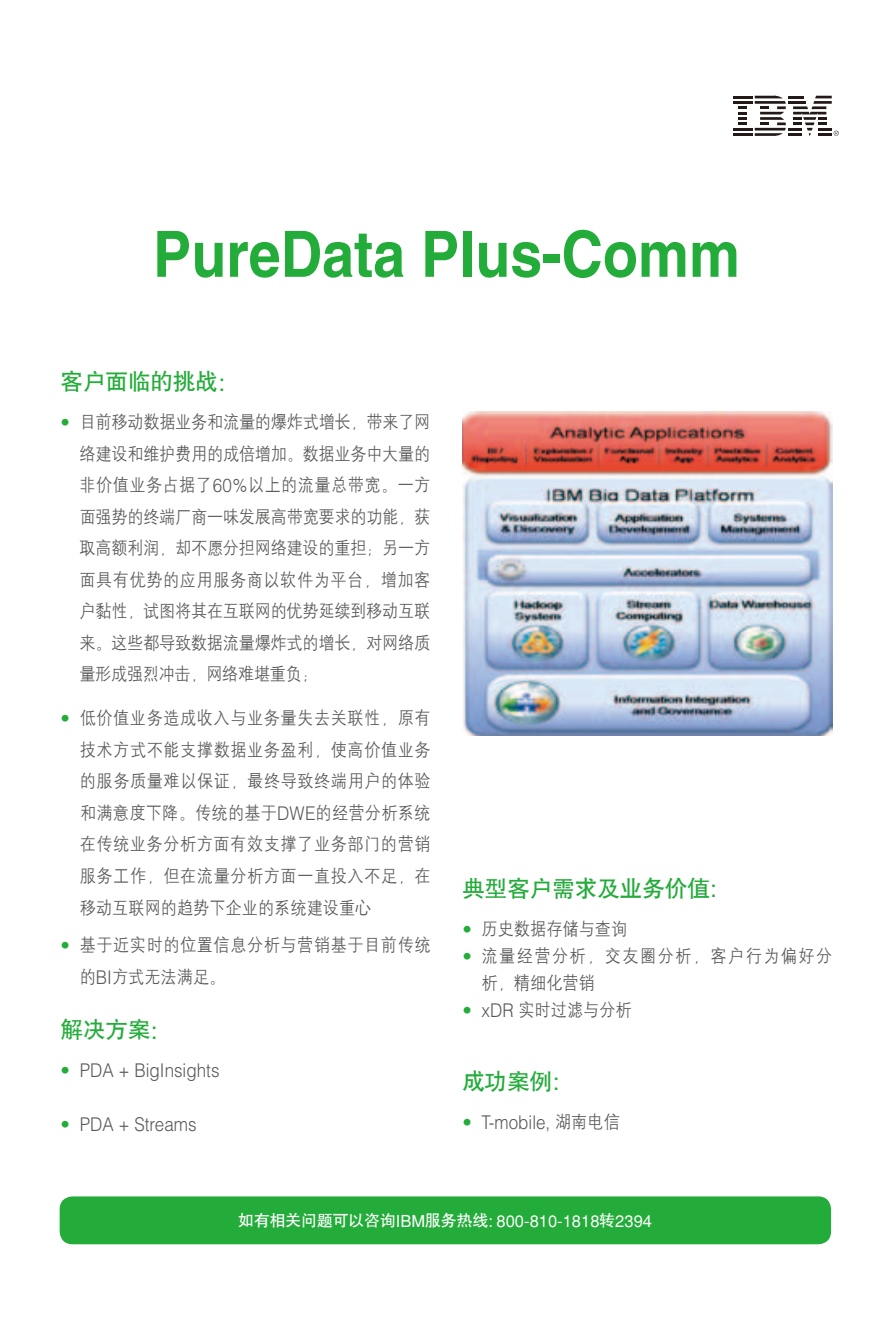
<style>
.page{position:relative;width:893px;height:1340px;background:#fff}
.page>*{position:absolute;margin:0;border:0;box-sizing:border-box;transform-origin:0 0}
.t1{font:700 63.9px "Helvetica";color:#23ac39;scale:.9 1}
.t2{font:22.5px "H Yb 1 gj";color:#23ac39}
.t3{font:300 18.9px "Helvetica";color:#595857;scale:.9 1}
.t4{font:18px/31.5px "H Yg 2 gj";color:#595857;text-align:justify;scale:.9 1}
.t5{font:18px/31.5px "H Yg 2 gj";letter-spacing:.035em;color:#595857;scale:.9 1}
.t6{font:18px/27px "H Yg 2 gj";letter-spacing:.085em;color:#595857;scale:.9 1}
.t7{font:16.43px "Helvetica";color:#fff}
.s1{font-family:"Helvetica";font-size:23.62px}
.s2{font-family:"Helvetica";font-weight:300;font-size:18.9px;color:#23ac39}
.s3{font-family:"Helvetica";font-weight:300;font-size:18.9px}
.s4{color:#23ac39}
.s5{font-family:"H Yg 2 gj";font-weight:400;font-size:18px}
.s6{font-family:"H Yb 1 gj";font-size:15.75px}
</style>
<div class="page">
<svg style="left:733px;top:96px;width:106px;height:40px"></svg>
<img style="left:462px;top:412px;width:370px;height:323px">
<div style="left:60px;top:1196px;width:771px;height:48px;background:#23ac39;border-radius:13px"></div>
<h1 class="t1" style="left:153px;top:215px;width:654px">PureData Plus-Comm</h1>
<p class="t2" style="left:61px;top:370px;width:166px">客户面临的挑战<span class="s1">:</span></p>
<p class="t4" style="left:79px;top:406px;width:392px;text-indent:-19px"><span class="s2">•</span> 目前移动数据业务和流量的爆炸式增长，带来了网络建设和维护费用的成倍增加。数据业务中大量的非价值业务占据了<span class="s3">60%</span>以上的流量总带宽。一方面强势的终端厂商一味发展高带宽要求的功能，获取高额利润，却不愿分担网络建设的重担；另一方面具有优势的应用服务商以软件为平台，增加客户黏性，试图将其在互联网的优势延续到移动互联来。这些都导致数据流量爆炸式的增长，对网络质量形成强烈冲击，网络难堪重负；</p>
<p class="t4" style="left:80px;top:702px;width:392px;text-indent:-19px"><span class="s2">•</span> 低价值业务造成收入与业务量失去关联性，原有技术方式不能支撑数据业务盈利，使高价值业务的服务质量难以保证，最终导致终端用户的体验和满意度下降。传统的基于<span class="s3">DWE</span>的经营分析系统在传统业务分析方面有效支撑了业务部门的营销服务工作，但在流量分析方面一直投入不足，在移动互联网的趋势下企业的系统建设重心</p>
<p class="t5" style="left:80px;top:929px;width:391px;text-indent:-19px"><span class="s2">•</span> 基于近实时的位置信息分析与营销基于目前传统的<span class="s3">BI</span>方式无法满足。</p>
<p class="t2" style="left:61px;top:1018px;width:98px">解决方案<span class="s1">:</span></p>
<p class="t3" style="left:61px;top:1058px;width:178px"><span class="s4">•</span> PDA + BigInsights</p>
<p class="t3" style="left:61px;top:1112px;width:153px"><span class="s4">•</span> PDA + Streams</p>
<p class="t2" style="left:462px;top:877px;width:256px">典型客户需求及业务价值<span class="s1">:</span></p>
<p class="t4" style="left:462px;top:912px;width:185px"><span class="s2">•</span> 历史数据存储与查询</p>
<p class="t6" style="left:482px;top:942px;width:391px;text-indent:-19px"><span class="s2">•</span> 流量经营分析，交友圈分析，客户行为偏好分析，精细化营销</p>
<p class="t4" style="left:462px;top:993px;width:190px"><span class="s2">•</span> <span class="s3">xDR</span> 实时过滤与分析</p>
<p class="t2" style="left:462px;top:1070px;width:98px">成功案例<span class="s1">:</span></p>
<p class="t3" style="left:462px;top:1110px;width:176px"><span class="s4">•</span> T-mobile, <span class="s5">湖南电信</span></p>
<p class="t7" style="left:238px;top:1211px;width:415px"><span class="s6">如有相关问题可以咨询</span>IBM<span class="s6">服务热线</span>: 800-810-1818<span class="s6">转</span>2394</p>
</div>
